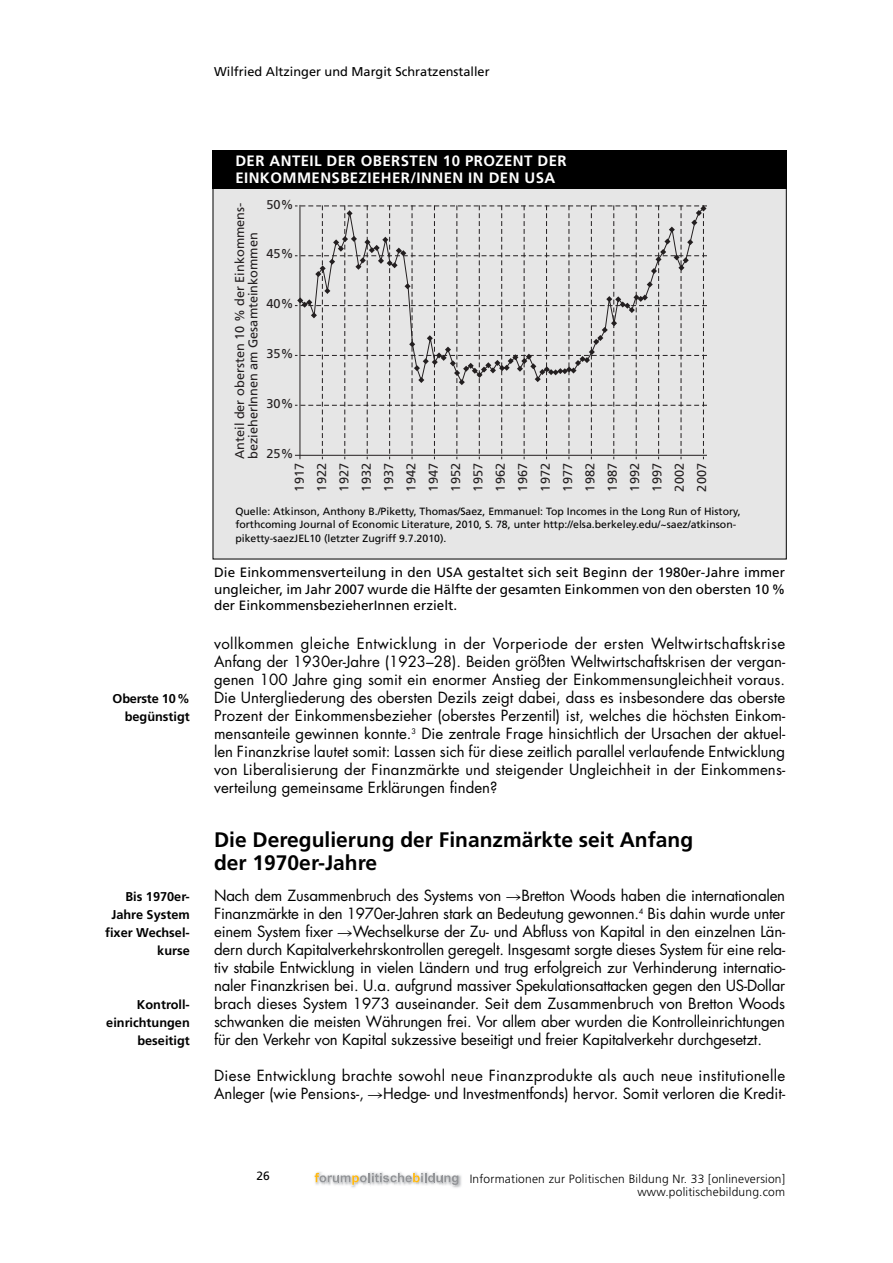
<style>
.page{position:relative;width:893px;height:1263px;background:#fff}
.page>*{position:absolute;margin:0;border:0;box-sizing:border-box;transform-origin:0 0}
.t1{font:700 21px/22.5px "Frutiger";color:#000}
.t2{font:15px/18px "Futura";color:#000;text-align:justify}
.t3{font:15px/18px "Futura";letter-spacing:.02em;color:#000}
.t4{font:700 15px/16.5px "Frutiger";letter-spacing:.03em;color:#fff}
.t5{font:13.5px/16.5px "Frutiger";color:#000;text-align:justify}
.t6{font:12.75px/22.4px "Frutiger";color:#231f20;text-align:justify}
.t7{font:700 12.75px/18px "Frutiger";color:#000;text-align:right}
.t8{font:12.75px "Frutiger";color:#000}
.t9{font:300 12px/13.5px "Frutiger";letter-spacing:.02em;color:#000;text-align:right}
.t10{font:12px "Frutiger";color:#000}
.t11{font:10.5px/13.5px "Frutiger";color:#000}
.s1{font-family:"European Pi Four"}
</style>
<div class="page">
<img style="left:453px;top:1175px;width:9px;height:13px">
<svg style="left:315px;top:1172px;width:143px;height:15px"></svg>
<div style="left:213px;top:151px;width:573px;height:408px;background:#e6e6e6"></div>
<svg style="left:295px;top:205px;width:411px;height:254px"></svg>
<div style="left:213px;top:150px;width:574px;height:39px;background:#000"></div>
<p class="t8" style="left:214px;top:67px;width:277px">Wilfried Altzinger und Margit Schratzenstaller</p>
<p class="t7" style="left:113px;top:691px;width:79px">Oberste 10% begünstigt</p>
<p class="t7" style="left:105px;top:889px;width:86px">Bis 1970er-<br>Jahre System fixer Wechsel&shy;kurse</p>
<p class="t7" style="left:106px;top:997px;width:85px">Kontroll&shy;einrichtungen beseitigt</p>
<p class="t4" style="left:235px;top:154px;width:333px">DER ANTEIL DER OBERSTEN 10 PROZENT DER<br>EINKOMMENSBEZIEHER/INNEN IN DEN USA</p>
<p class="t6" style="left:234px;top:459px;width:258px;line-height:13.4px;rotate:-90deg">Anteil der obersten 10 % der Einkommens&shy;bezieherInnen am Gesamteinkommen</p>
<p class="t6" style="left:266px;top:194px;width:28px">50%</p>
<p class="t6" style="left:266px;top:244px;width:28px">45%</p>
<p class="t6" style="left:266px;top:294px;width:28px">40%</p>
<p class="t6" style="left:266px;top:343px;width:28px">35%</p>
<p class="t6" style="left:266px;top:393px;width:28px">30%</p>
<p class="t6" style="left:266px;top:443px;width:28px">25%</p>
<p class="t6" style="left:289px;top:491px;width:30px;rotate:-90deg">1917<br>1922<br>1927<br>1932<br>1937<br>1942<br>1947<br>1952<br>1957<br>1962<br>1967<br>1972<br>1977<br>1982<br>1987<br>1992<br>1997<br>2002<br>2007</p>
<p class="t11" style="left:235px;top:505px;width:507px">Quelle: Atkinson, Anthony B./Piketty, Thomas/Saez, Emmanuel: Top Incomes in the Long Run of History, forthcoming Journal of Economic Literature, 2010, S. 78, unter http://elsa.berkeley.edu/~saez/atkinson&shy;piketty-saezJEL10 (letzter Zugriff 9.7.2010).</p>
<p class="t5" style="left:214px;top:565px;width:573px">Die Einkommensverteilung in den USA gestaltet sich seit Beginn der 1980er-Jahre immer ungleicher, im Jahr 2007 wurde die Hälfte der gesamten Einkommen von den obersten 10 % der EinkommensbezieherInnen erzielt.</p>
<p class="t2" style="left:214px;top:636px;width:573px">vollkommen gleiche Entwicklung in der Vorperiode der ersten Weltwirtschaftskrise Anfang der 1930er-Jahre (1923–28). Beiden größten Weltwirtschaftskrisen der vergan&shy;genen 100 Jahre ging somit ein enormer Anstieg der Einkommensungleichheit voraus.<br>Die Untergliederung des obersten Dezils zeigt dabei, dass es insbesondere das oberste Prozent der Einkommensbezieher (oberstes Perzentil) ist, welches die höchsten Einkom&shy;mensanteile gewinnen konnte.<sup>3</sup> Die zentrale Frage hinsichtlich der Ursachen der aktuel&shy;len Finanzkrise lautet somit: Lassen sich für diese zeitlich parallel verlaufende Entwicklung von Liberalisierung der Finanzmärkte und steigender Ungleichheit in der Einkommens&shy;verteilung gemeinsame Erklärungen finden?</p>
<h1 class="t1" style="left:214px;top:830px;width:481px">Die Deregulierung der Finanzmärkte seit Anfang der 1970er-Jahre</h1>
<p class="t2" style="left:214px;top:888px;width:573px">Nach dem Zusammenbruch des Systems von <span class="s1">-</span>Bretton Woods haben die internationalen Finanzmärkte in den 1970er-Jahren stark an Bedeutung gewonnen.<sup>4</sup> Bis dahin wurde unter einem System fixer <span class="s1">-</span>Wechselkurse der Zu- und Abfluss von Kapital in den einzelnen Län&shy;dern durch Kapitalverkehrskontrollen geregelt. Insgesamt sorgte dieses System für eine rela&shy;tiv stabile Entwicklung in vielen Ländern und trug erfolgreich zur Verhinderung internatio&shy;naler Finanzkrisen bei. U.a. aufgrund massiver Spekulationsattacken gegen den US-Dollar brach dieses System 1973 auseinander. Seit dem Zusammenbruch von Bretton Woods schwanken die meisten Währungen frei. Vor allem aber wurden die Kontrolleinrichtungen für den Verkehr von Kapital sukzessive beseitigt und freier Kapitalverkehr durchgesetzt.</p>
<p class="t3" style="left:214px;top:1068px;width:573px">Diese Entwicklung brachte sowohl neue Finanzprodukte als auch neue institutionelle<br>Anleger (wie Pensions-, <span class="s1">-</span>Hedge- und Investmentfonds) hervor. Somit verloren die Kredit-</p>
<p class="t10" style="left:257px;top:1171px;width:15px">26</p>
<p class="t9" style="left:470px;top:1173px;width:317px">Informationen zur Politischen Bildung Nr. 33 [onlineversion] www.politischebildung.com</p>
</div>
